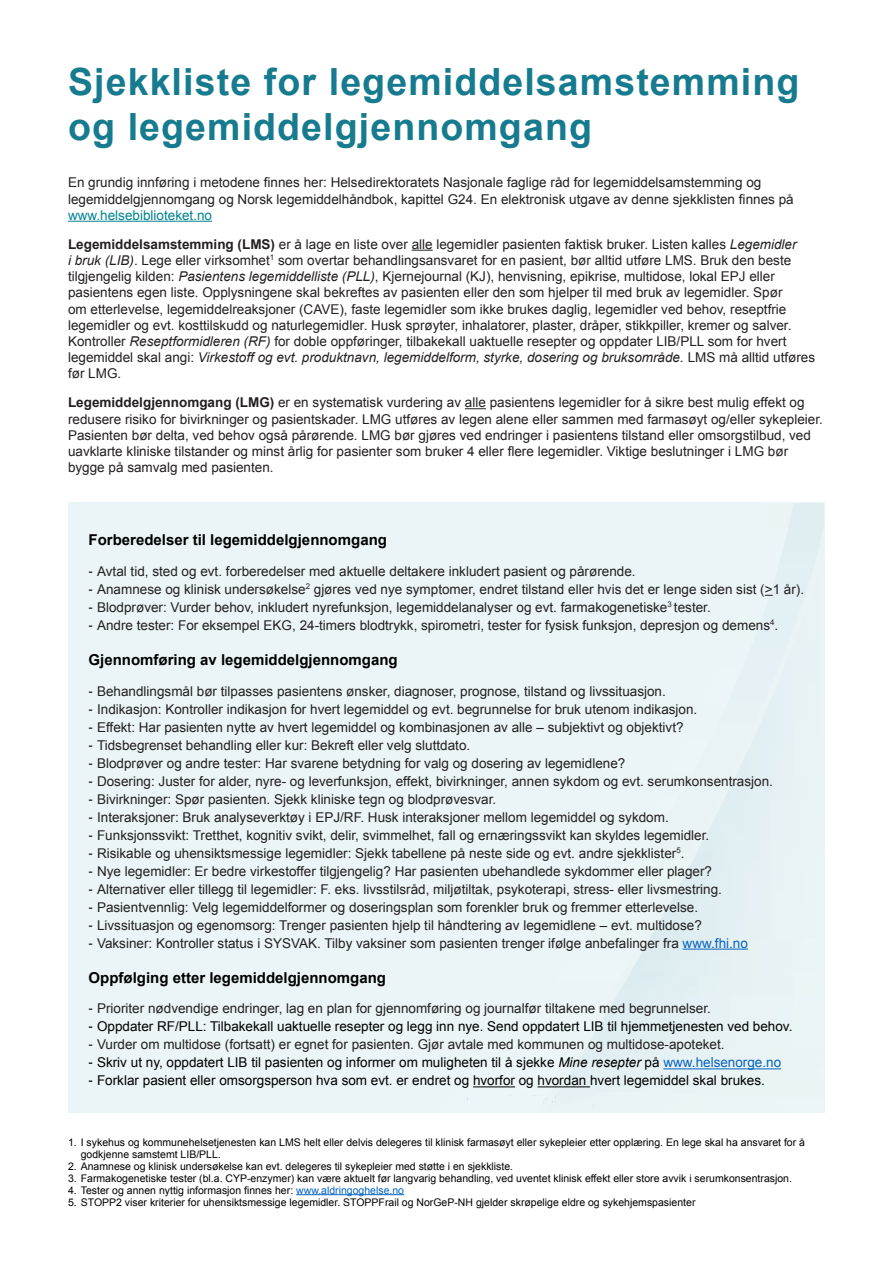
<style>
.page{position:relative;width:893px;height:1263px;background:#fff}
.page>*{position:absolute;margin:0;border:0;box-sizing:border-box;transform-origin:0 0}
.t1{font:700 37.5px/45px "Arial";letter-spacing:.03em;color:#167b8e}
.t2{font:700 15px "Arial";color:#000}
.t3{font:13.5px/16.2px "Arial";color:#231f20}
.t4{font:13.5px "Arial";color:#000}
.t5{font:10.5px/12px "Arial";color:#000}
.s1{color:#008293}
.s2{font-weight:700}
.s3{font-style:italic}
.s4{font-family:"Helvetica"}
.s5{color:#0563c1}
</style>
<div class="page">
<div style="left:68px;top:502px;width:756px;height:638px;background:#ebf5f7"></div>
<svg style="left:764px;top:524px;width:60px;height:130px"></svg>
<img style="left:789px;top:547px;width:35px;height:108px">
<svg style="left:723px;top:788px;width:9px;height:14px"></svg>
<div style="left:0;top:1113px;width:893px;height:119px;background:#fff"></div>
<hr style="left:68px;top:221px;width:144px;height:1px;background:#008293">
<svg style="left:412px;top:250px;width:21px;height:1px"></svg>
<svg style="left:465px;top:408px;width:21px;height:1px"></svg>
<hr style="left:683px;top:948px;width:65px;height:1px;background:#0563c1">
<hr style="left:663px;top:1068px;width:118px;height:1px;background:#0563c1">
<hr style="left:473px;top:1086px;width:42px;height:1px;background:#000">
<hr style="left:538px;top:1086px;width:52px;height:1px;background:#000">
<hr style="left:296px;top:1194px;width:108px;height:1px;background:#0563c1">
<h1 class="t1" style="left:68px;top:61px;width:733px">Sjekkliste for legemiddelsamstemming og legemiddelgjennomgang</h1>
<p class="t3" style="left:68px;top:175px;width:727px">En grundig innføring i metodene finnes her: Helsedirektoratets Nasjonale faglige råd for legemiddelsamstemming og legemiddelgjennomgang og Norsk legemiddelhåndbok, kapittel G24. En elektronisk utgave av denne sjekklisten finnes på</p>
<p class="t3" style="left:68px;top:201px;width:730px;line-height:29px"><span class="s1">www.helsebiblioteket.no<br></span><span class="s2">Legemiddelsamstemming (LMS)</span> er å lage en liste over alle legemidler pasienten faktisk bruker. Listen kalles <span class="s3">Legemidler</span></p>
<p class="t3" style="left:68px;top:252px;width:749px"><span class="s3">i bruk (LIB)</span>. Lege eller virksomhet<sup>1</sup> som overtar behandlingsansvaret for en pasient, bør alltid utføre LMS. Bruk den beste tilgjengelig kilden: <span class="s3">Pasientens legemiddelliste (PLL)</span>, Kjernejournal (KJ), henvisning, epikrise, multidose, lokal EPJ eller pasientens egen liste. Opplysningene skal bekreftes av pasienten eller den som hjelper til med bruk av legemidler. Spør<br>om etterlevelse, legemiddelreaksjoner (CAVE), faste legemidler som ikke brukes daglig, legemidler ved behov, reseptfrie legemidler og evt. kosttilskudd og naturlegemidler. Husk sprøyter, inhalatorer, plaster, dråper, stikkpiller, kremer og salver.<br>Kontroller <span class="s3">Reseptformidleren (RF)</span> for doble oppføringer, tilbakekall uaktuelle resepter og oppdater LIB/PLL som for hvert legemiddel skal angi: <span class="s3">Virkestoff og evt. produktnavn, legemiddelform, styrke, dosering og bruksområde.</span> LMS må alltid utføres før LMG.</p>
<p class="t3" style="left:68px;top:395px;width:756px"><span class="s2">Legemiddelgjennomgang (LMG)</span> er en systematisk vurdering av alle pasientens legemidler for å sikre best mulig effekt og redusere risiko for bivirkninger og pasientskader. LMG utføres av legen alene eller sammen med farmasøyt og/eller sykepleier.<br>Pasienten bør delta, ved behov også pårørende. LMG bør gjøres ved endringer i pasientens tilstand eller omsorgstilbud, ved uavklarte kliniske tilstander og minst årlig for pasienter som bruker 4 eller flere legemidler. Viktige beslutninger i LMG bør bygge på samvalg med pasienten.</p>
<p class="t2" style="left:89px;top:530px;width:300px">Forberedelser til legemiddelgjennomgang</p>
<p class="t3" style="left:89px;top:563px;width:549px"><span class="s4">-</span> Avtal tid, sted og evt. forberedelser med aktuelle deltakere inkludert pasient og pårørende.</p>
<p class="t3" style="left:89px;top:581px;width:717px"><span class="s4">-</span> Anamnese og klinisk undersøkelse<sup>2</sup> gjøres ved nye symptomer, endret tilstand eller hvis det er lenge siden sist (&gt;1 år).</p>
<p class="t3" style="left:89px;top:599px;width:624px"><span class="s4">-</span> Blodprøver: Vurder behov, inkludert nyrefunksjon, legemiddelanalyser og evt. farmakogenetiske<sup>3</sup> tester.</p>
<p class="t3" style="left:89px;top:617px;width:691px"><span class="s4">-</span> Andre tester: For eksempel EKG, 24-timers blodtrykk, spirometri, tester for fysisk funksjon, depresjon og demens<sup>4</sup>.</p>
<p class="t2" style="left:89px;top:650px;width:311px">Gjennomføring av legemiddelgjennomgang</p>
<p class="t3" style="left:89px;top:683px;width:579px"><span class="s4">-</span> Behandlingsmål bør tilpasses pasientens ønsker, diagnoser, prognose, tilstand og livssituasjon.</p>
<p class="t3" style="left:89px;top:701px;width:610px"><span class="s4">-</span> Indikasjon: Kontroller indikasjon for hvert legemiddel og evt. begrunnelse for bruk utenom indikasjon.</p>
<p class="t3" style="left:89px;top:719px;width:597px"><span class="s4">-</span> Effekt: Har pasienten nytte av hvert legemiddel og kombinasjonen av alle – subjektivt og objektivt?</p>
<p class="t3" style="left:89px;top:737px;width:383px"><span class="s4">-</span> Tidsbegrenset behandling eller kur: Bekreft eller velg sluttdato.</p>
<p class="t3" style="left:89px;top:755px;width:538px"><span class="s4">-</span> Blodprøver og andre tester: Har svarene betydning for valg og dosering av legemidlene?</p>
<p class="t3" style="left:89px;top:773px;width:686px"><span class="s4">-</span> Dosering: Juster for alder, nyre- og leverfunksjon, effekt, bivirkninger, annen sykdom og evt. serumkonsentrasjon.</p>
<p class="t3" style="left:89px;top:791px;width:409px"><span class="s4">-</span> Bivirkninger: Spør pasienten. Sjekk kliniske tegn og blodprøvesvar.</p>
<p class="t3" style="left:89px;top:809px;width:582px"><span class="s4">-</span> Interaksjoner: Bruk analyseverktøy i EPJ/RF. Husk interaksjoner mellom legemiddel og sykdom.</p>
<p class="t3" style="left:89px;top:827px;width:622px"><span class="s4">-</span> Funksjonssvikt: Tretthet, kognitiv svikt, delir, svimmelhet, fall og ernæringssvikt kan skyldes legemidler.</p>
<p class="t3" style="left:89px;top:845px;width:597px"><span class="s4">-</span> Risikable og uhensiktsmessige legemidler: Sjekk tabellene på neste side og evt. andre sjekklister<sup>5</sup>.</p>
<p class="t3" style="left:89px;top:863px;width:625px"><span class="s4">-</span> Nye legemidler: Er bedre virkestoffer tilgjengelig? Har pasienten ubehandlede sykdommer eller plager?</p>
<p class="t3" style="left:89px;top:881px;width:635px"><span class="s4">-</span> Alternativer eller tillegg til legemidler: F. eks. livsstilsråd, miljøtiltak, psykoterapi, stress- eller livsmestring.</p>
<p class="t3" style="left:89px;top:899px;width:611px"><span class="s4">-</span> Pasientvennlig: Velg legemiddelformer og doseringsplan som forenkler bruk og fremmer etterlevelse.</p>
<p class="t3" style="left:89px;top:917px;width:615px"><span class="s4">-</span> Livssituasjon og egenomsorg: Trenger pasienten hjelp til håndtering av legemidlene – evt. multidose?</p>
<p class="t3" style="left:89px;top:935px;width:661px"><span class="s4">-</span> Vaksiner: Kontroller status i SYSVAK. Tilby vaksiner som pasienten trenger ifølge anbefalinger fra <span class="s5">www.fhi.no</span></p>
<p class="t2" style="left:89px;top:967px;width:299px">Oppfølging etter legemiddelgjennomgang</p>
<p class="t3" style="left:89px;top:1001px;width:624px"><span class="s4">-</span> Prioriter nødvendige endringer, lag en plan for gjennomføring og journalfør tiltakene med begrunnelser.</p>
<p class="t4" style="left:89px;top:1018px;width:705px"><span class="s4">-</span> Oppdater RF/PLL: Tilbakekall uaktuelle resepter og legg inn nye. Send oppdatert LIB til hjemmetjenesten ved behov.</p>
<p class="t3" style="left:89px;top:1037px;width:638px"><span class="s4">-</span> Vurder om multidose (fortsatt) er egnet for pasienten. Gjør avtale med kommunen og multidose-apoteket.</p>
<p class="t4" style="left:89px;top:1054px;width:694px"><span class="s4">-</span> Skriv ut ny, oppdatert LIB til pasienten og informer om muligheten til å sjekke <span class="s3">Mine resepter</span> på <span class="s5">www.helsenorge.no</span></p>
<p class="t4" style="left:89px;top:1072px;width:678px"><span class="s4">-</span> Forklar pasient eller omsorgsperson hva som evt. er endret og hvorfor og hvordan hvert legemiddel skal brukes.</p>
<p class="t5" style="left:81px;top:1136px;width:726px;text-indent:-13px">1. I sykehus og kommunehelsetjenesten kan LMS helt eller delvis delegeres til klinisk farmasøyt eller sykepleier etter opplæring. En lege skal ha ansvaret for å godkjenne samstemt LIB/PLL.</p>
<p class="t5" style="left:68px;top:1160px;width:447px">2. Anamnese og klinisk undersøkelse kan evt. delegeres til sykepleier med støtte i en sjekkliste.</p>
<p class="t5" style="left:68px;top:1172px;width:725px">3. Farmakogenetiske tester (bl.a. CYP-enzymer) kan være aktuelt før langvarig behandling, ved uventet klinisk effekt eller store avvik i serumkonsentrasjon.</p>
<p class="t5" style="left:68px;top:1184px;width:338px">4. Tester og annen nyttig informasjon finnes her: <span class="s5">www.aldringoghelse.no</span></p>
<p class="t5" style="left:68px;top:1196px;width:629px">5. STOPP2 viser kriterier for uhensiktsmessige legemidler. STOPPFrail og NorGeP-NH gjelder skrøpelige eldre og sykehjemspasienter</p>
</div>
